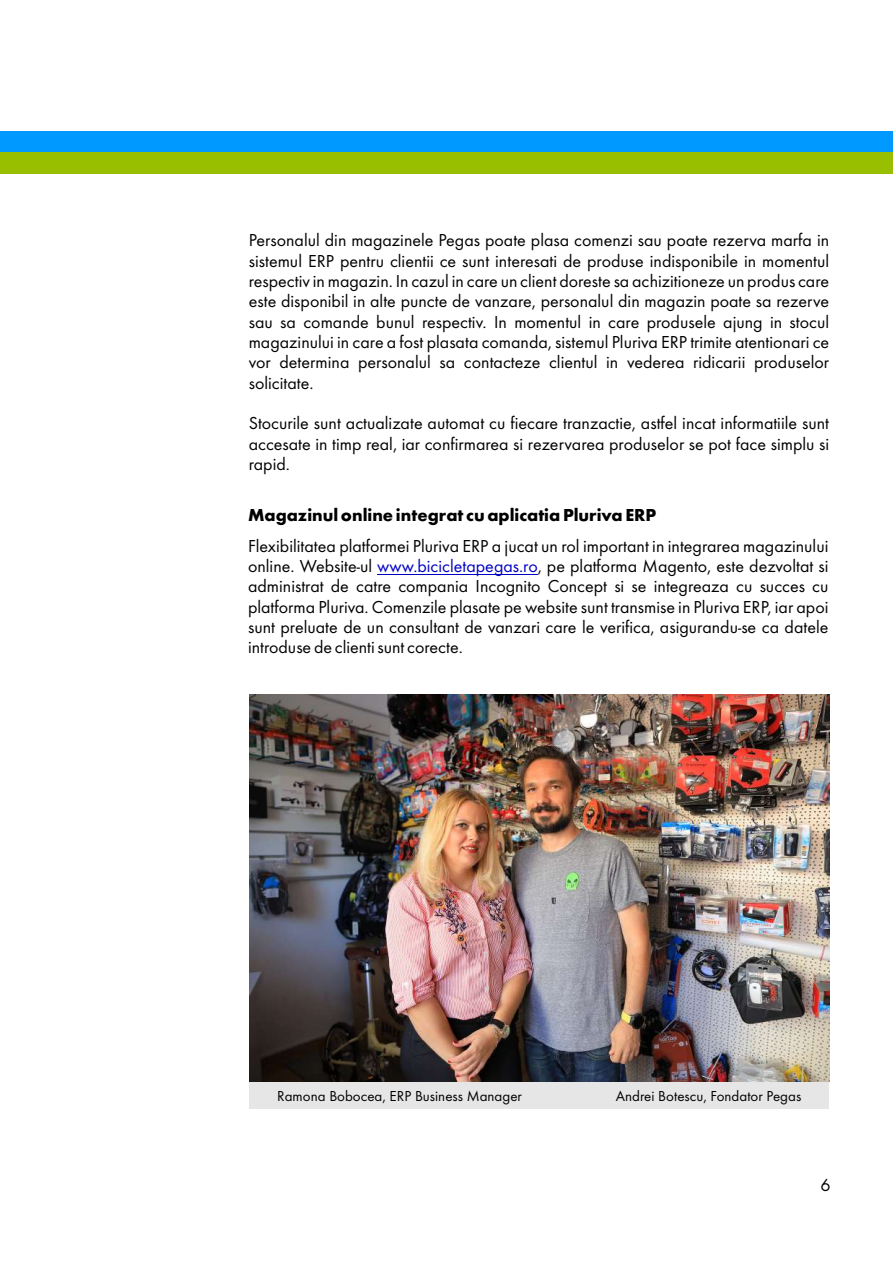
<style>
.page{position:relative;width:893px;height:1263px;background:#fff}
.page>*{position:absolute;margin:0;border:0;box-sizing:border-box;transform-origin:0 0}
.t1{font:18px/20.4px "Futura TEE";color:#000;text-align:justify}
.t2{font:700 18px "Futura TEE";color:#000}
.t3{font:15px "Futura TEE";color:#000}
.s1{color:#0000c4}
</style>
<div class="page">
<div style="left:0;top:131px;width:893px;height:22px;background:#09f"></div>
<div style="left:0;top:153px;width:893px;height:21px;background:#98c000"></div>
<hr style="left:377px;top:574px;width:161px;height:1px;background:#0000c4">
<div style="left:249px;top:1070px;width:580px;height:38px;background:#e6e6e6"></div>
<img style="left:249px;top:694px;width:580px;height:387px">
<p class="t1" style="left:249px;top:230px;width:582px">Personalul din magazinele Pegas poate plasa comenzi sau poate rezerva marfa in sistemul ERP pentru clientii ce sunt interesati de produse indisponibile in momentul respectiv in magazin. In cazul in care un client doreste sa achizitioneze un produs care este disponibil in alte puncte de vanzare, personalul din magazin poate sa rezerve sau sa comande bunul respectiv. In momentul in care produsele ajung in stocul magazinului in care a fost plasata comanda, sistemul Pluriva ERP trimite atentionari ce vor determina personalul sa contacteze clientul in vederea ridicarii produselor solicitate.</p>
<p class="t1" style="left:249px;top:413px;width:582px">Stocurile sunt actualizate automat cu fiecare tranzactie, astfel incat informatiile sunt accesate in timp real, iar confirmarea si rezervarea produselor se pot face simplu si rapid.</p>
<p class="t2" style="left:248px;top:504px;width:410px">Magazinul online integrat cu aplicatia Pluriva ERP</p>
<p class="t1" style="left:248px;top:535px;width:582px">Flexibilitatea platformei Pluriva ERP a jucat un rol important in integrarea magazinului online. Website-ul <span class="s1">www.bicicletapegas.ro</span>, pe platforma Magento, este dezvoltat si administrat de catre compania Incognito Concept si se integreaza cu succes cu platforma Pluriva. Comenzile plasate pe website sunt transmise in Pluriva ERP, iar apoi sunt preluate de un consultant de vanzari care le verifica, asigurandu-se ca datele introduse de clienti sunt corecte.</p>
<p class="t3" style="left:277px;top:1087px;width:246px">Ramona Bobocea, ERP Business Manager</p>
<p class="t3" style="left:616px;top:1087px;width:187px">Andrei Botescu, Fondator Pegas</p>
<p class="t1" style="left:820px;top:1175px;width:12px">6</p>
</div>
